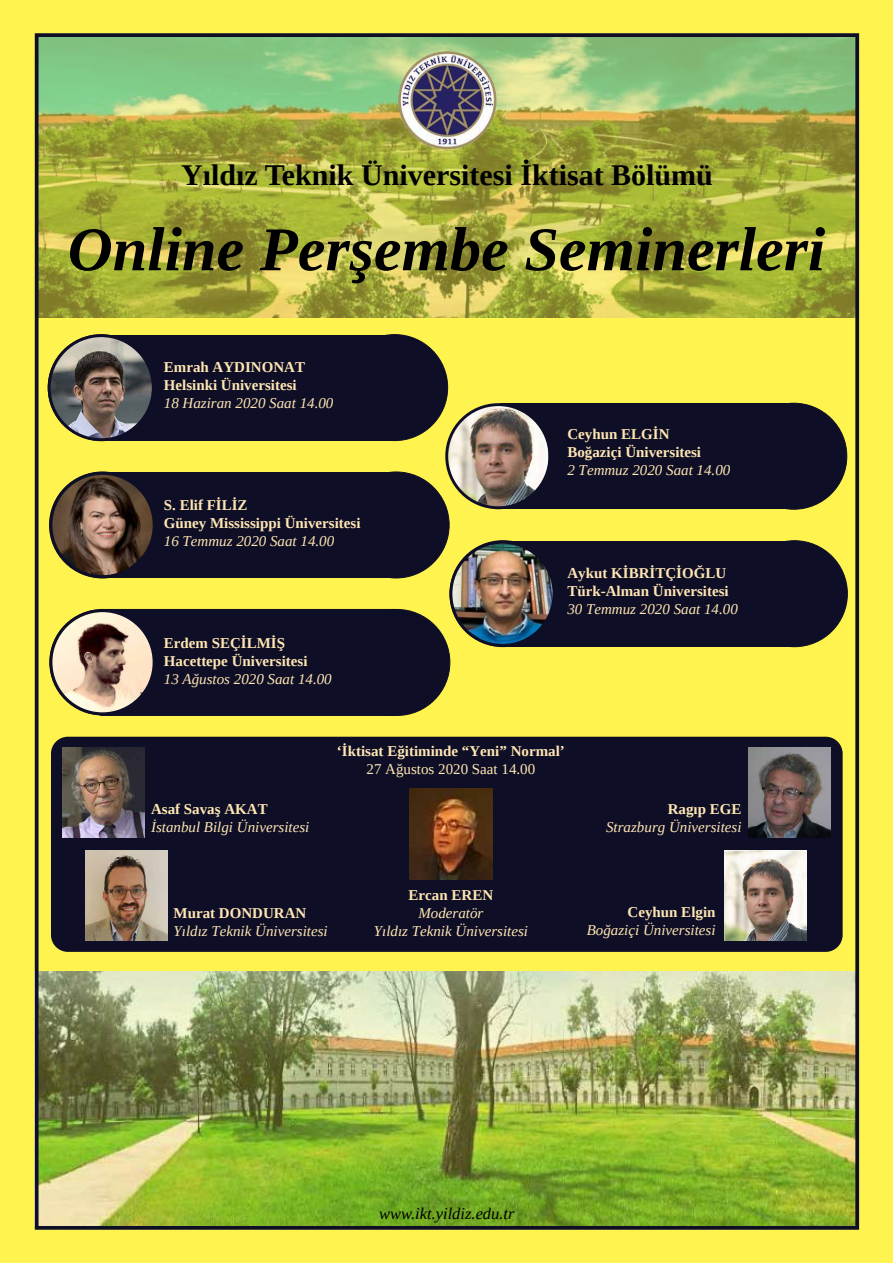
<style>
.page{position:relative;width:893px;height:1263px;background:#fff44f}
.page>*{position:absolute;margin:0;border:0;box-sizing:border-box;transform-origin:0 0}
.t1{font:italic 700 62.25px "Liberation Serif";color:#000}
.t2{font:700 30px "Liberation Serif";color:#000}
.t3{font:italic 16.5px "Liberation Serif";color:#000}
.t4{font:700 15px/18px "Liberation Serif";color:#ffe6b3}
.t5{font:italic 15px/18px "Liberation Serif";color:#ffe6b3;text-align:center}
.t6{font:15px "Liberation Serif";color:#ffe6b3}
</style>
<div class="page">
<div style="left:102px;top:472px;width:294px;height:106px;background:#0e0e26"></div>
<img style="left:40px;top:38px;width:814px;height:279px">
<div style="left:500px;top:403px;width:295px;height:106px;background:#0e0e26"></div>
<div style="left:741px;top:403px;width:106px;height:106px;background:#0e0e26;border-radius:50%"></div>
<div style="left:503px;top:541px;width:294px;height:106px;background:#0e0e26"></div>
<div style="left:741px;top:541px;width:106px;height:106px;background:#0e0e26;border-radius:50%"></div>
<img style="left:383px;top:38px;width:127px;height:132px">
<div style="left:101px;top:609px;width:295px;height:107px;background:#0e0e26"></div>
<div style="left:343px;top:472px;width:106px;height:106px;background:#0e0e26;border-radius:50%"></div>
<div style="left:344px;top:609px;width:106px;height:106px;background:#0e0e26;border-radius:50%"></div>
<img style="left:40px;top:971px;width:814px;height:254px">
<div style="left:35px;top:33px;width:824px;height:1197px;border:4px solid #0e0e26"></div>
<div style="left:100px;top:335px;width:295px;height:106px;background:#0e0e26"></div>
<div style="left:342px;top:335px;width:106px;height:106px;background:#0e0e26;border-radius:50%"></div>
<img style="left:49px;top:336px;width:104px;height:104px;border-radius:52px">
<div style="left:48px;top:334px;width:107px;height:107px;border:3px solid #0e0e26;border-radius:50%"></div>
<img style="left:50px;top:473px;width:102px;height:104px">
<div style="left:49px;top:472px;width:107px;height:106px;border:3px solid #0e0e26;border-radius:50%"></div>
<img style="left:448px;top:405px;width:99px;height:103px">
<div style="left:445px;top:403px;width:106px;height:106px;border:3px solid #0e0e26;border-radius:50%"></div>
<img style="left:451px;top:547px;width:100px;height:97px">
<img style="left:478px;top:543px;width:42px;height:4px">
<img style="left:485px;top:541px;width:35px;height:3px">
<div style="left:449px;top:541px;width:106px;height:106px;border:3px solid #0e0e26;border-radius:50%"></div>
<img style="left:51px;top:611px;width:103px;height:103px;border-radius:51px">
<div style="left:50px;top:609px;width:106px;height:106px;border:3px solid #0e0e26;border-radius:50%"></div>
<div style="left:51px;top:737px;width:792px;height:215px;background:#0e0e26;border-radius:17px"></div>
<img style="left:409px;top:789px;width:84px;height:91px">
<img style="left:86px;top:850px;width:82px;height:90px">
<img style="left:748px;top:748px;width:83px;height:89px">
<img style="left:724px;top:850px;width:82px;height:91px">
<img style="left:62px;top:747px;width:83px;height:91px">
<h2 class="t2" style="left:181px;top:154px;width:533px">Yıldız Teknik Üniversitesi İktisat Bölümü</h2>
<h1 class="t1" style="left:68px;top:209px;width:759px">Online Perşembe Seminerleri</h1>
<p class="t4" style="left:164px;top:357px;width:143px">Emrah AYDINONAT<br>Helsinki Üniversitesi</p>
<p class="t5" style="left:164px;top:394px;width:171px">18 Haziran 2020 Saat 14.00</p>
<p class="t4" style="left:164px;top:496px;width:198px">S. Elif FİLİZ<br>Güney Mississippi Üniversitesi</p>
<p class="t5" style="left:164px;top:532px;width:172px">16 Temmuz 2020 Saat 14.00</p>
<p class="t4" style="left:164px;top:634px;width:145px">Erdem SEÇİLMİŞ<br>Hacettepe Üniversitesi</p>
<p class="t5" style="left:164px;top:670px;width:169px">13 Ağustos 2020 Saat 14.00</p>
<p class="t4" style="left:567px;top:425px;width:135px">Ceyhun ELGİN<br>Boğaziçi Üniversitesi</p>
<p class="t5" style="left:567px;top:461px;width:164px">2 Temmuz 2020 Saat 14.00</p>
<p class="t4" style="left:567px;top:564px;width:163px">Aykut KİBRİTÇİOĞLU<br>Türk-Alman Üniversitesi</p>
<p class="t5" style="left:567px;top:600px;width:172px">30 Temmuz 2020 Saat 14.00</p>
<p class="t4" style="left:151px;top:799px;width:118px">Asaf Savaş AKAT</p>
<p class="t5" style="left:151px;top:818px;width:160px">İstanbul Bilgi Üniversitesi</p>
<p class="t4" style="left:337px;top:742px;width:229px">‘İktisat Eğitiminde “Yeni” Normal’</p>
<p class="t6" style="left:367px;top:760px;width:170px">27 Ağustos 2020 Saat 14.00</p>
<p class="t4" style="left:174px;top:903px;width:134px">Murat DONDURAN</p>
<p class="t5" style="left:174px;top:921px;width:156px">Yıldız Teknik Üniversitesi</p>
<p class="t4" style="left:409px;top:886px;width:86px">Ercan EREN</p>
<p class="t5" style="left:374px;top:904px;width:156px">Moderatör<br>Yıldız Teknik Üniversitesi</p>
<p class="t4" style="left:668px;top:800px;width:75px">Ragıp EGE</p>
<p class="t5" style="left:606px;top:818px;width:137px">Strazburg Üniversitesi</p>
<p class="t4" style="left:628px;top:903px;width:89px">Ceyhun Elgin</p>
<p class="t5" style="left:587px;top:921px;width:130px">Boğaziçi Üniversitesi</p>
<p class="t3" style="left:379px;top:1202px;width:137px">www.ikt.yildiz.edu.tr</p>
</div>
